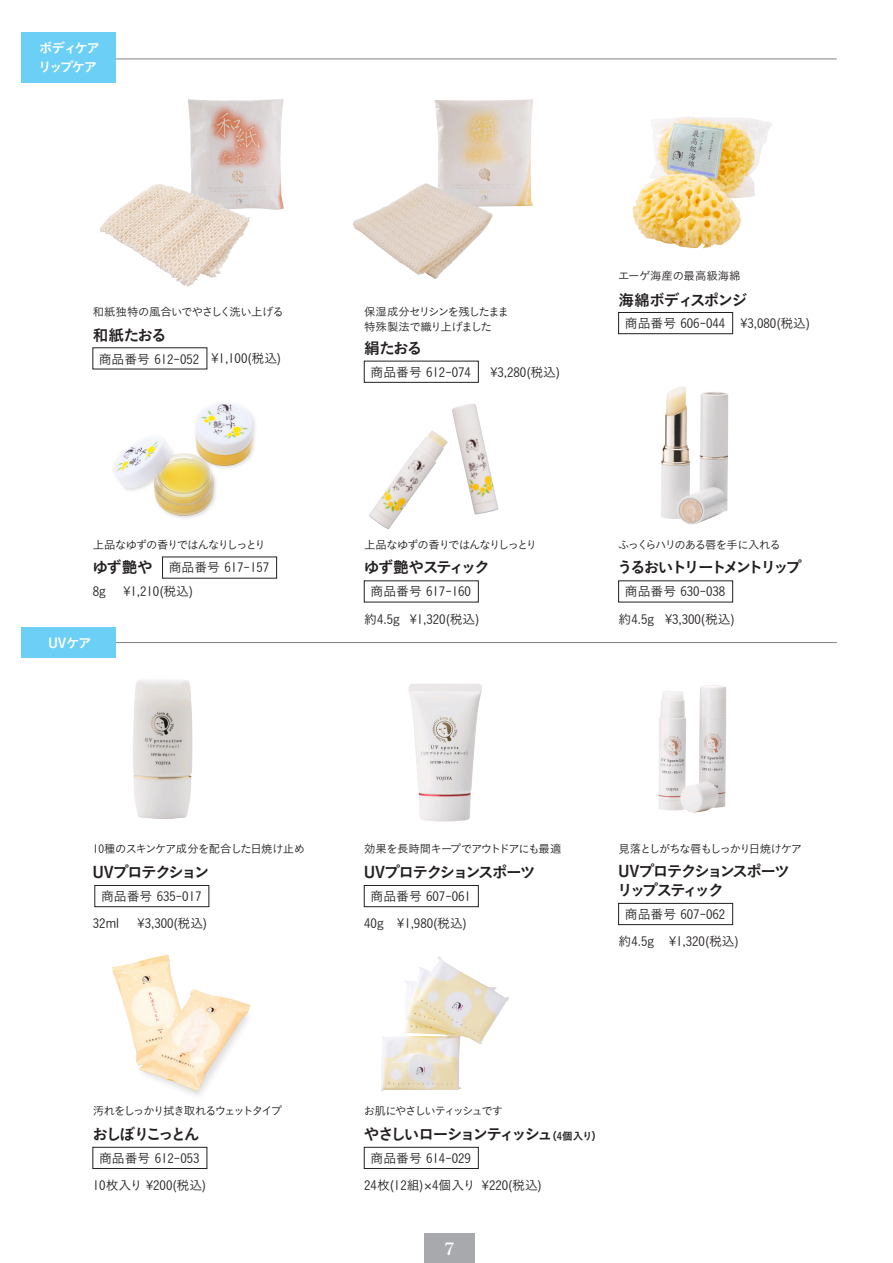
<style>
.page{position:relative;width:893px;height:1263px;background:#fff}
.page>*{position:absolute;margin:0;border:0;box-sizing:border-box;transform-origin:0 0}
.t1{font:16.5px "Hira Min Pro W6";color:#fff}
.t2{font:15.6px "Koburina Go Std W6";letter-spacing:-.125em;color:#231f20}
.t3{font:15.6px/18.8px "Koburina Go Std W6";letter-spacing:-.145em;color:#231f20}
.t4{font:15.6px "Koburina Go Std W6";letter-spacing:-.175em;color:#231f20}
.t5{font:15.6px "Koburina Go Std W6";letter-spacing:-.105em;color:#231f20}
.t6{font:15.6px "Koburina Go Std W6";letter-spacing:-.16em;color:#231f20}
.t7{font:13.5px/18.9px "Koburina Go Std W6";letter-spacing:-.13em;color:#fff}
.t8{font:13.5px "Koburina Go Std W6";letter-spacing:-.11em;color:#fff}
.t9{font:12.9px "Koburina Go Std W3";color:#231f20}
.t10{font:11.4px/15px "Koburina Go Std W3";letter-spacing:-.1em;color:#231f20}
.t11{font:11.4px "Koburina Go Std W3";letter-spacing:-.055em;color:#231f20}
.t12{font:11.4px "Koburina Go Std W3";letter-spacing:-.14em;color:#231f20}
.t13{font:11.4px "Koburina Go Std W3";letter-spacing:-.045em;color:#231f20}
.t14{font:11.4px "Koburina Go Std W3";letter-spacing:-.13em;color:#231f20}
.t15{font:11.4px "Koburina Go Std W3";letter-spacing:-.01em;color:#231f20}
.s1{font-size:10.5px}
</style>
<div class="page">
<img style="left:381px;top:956px;width:128px;height:136px">
<img style="left:112px;top:954px;width:138px;height:138px">
<hr style="left:84px;top:59px;width:753px;height:1px;background:#808285">
<div style="left:21px;top:32px;width:95px;height:51px;background:#6bcff6"></div>
<hr style="left:84px;top:642px;width:753px;height:1px;background:#808285">
<div style="left:21px;top:627px;width:95px;height:31px;background:#6bcff6"></div>
<img style="left:100px;top:99px;width:168px;height:187px">
<img style="left:353px;top:99px;width:181px;height:180px">
<img style="left:632px;top:117px;width:109px;height:132px">
<img style="left:113px;top:403px;width:142px;height:116px">
<img style="left:133px;top:680px;width:60px;height:139px">
<img style="left:409px;top:684px;width:73px;height:137px">
<img style="left:658px;top:685px;width:68px;height:127px">
<img style="left:661px;top:387px;width:67px;height:138px">
<img style="left:369px;top:404px;width:129px;height:125px">
<div style="left:424px;top:1233px;width:51px;height:30px;background:#a8a9ad"></div>
<div style="left:364px;top:885px;width:114px;height:22px;border:1px solid #231f20"></div>
<div style="left:364px;top:1147px;width:114px;height:22px;border:1px solid #231f20"></div>
<div style="left:95px;top:885px;width:114px;height:22px;border:1px solid #231f20"></div>
<div style="left:618px;top:903px;width:115px;height:22px;border:1px solid #231f20"></div>
<div style="left:618px;top:312px;width:115px;height:22px;border:1px solid #231f20"></div>
<div style="left:93px;top:1147px;width:114px;height:22px;border:1px solid #231f20"></div>
<p class="t7" style="left:38px;top:39px;width:63px">ボディケアリップケア</p>
<p class="t13" style="left:93px;top:303px;width:193px">和紙独特の風合いでやさしく洗い上げる</p>
<p class="t2" style="left:93px;top:323px;width:76px">和紙たおる</p>
<p class="t9" style="left:211px;top:349px;width:71px">¥1,100(税込)</p>
<p class="t9" style="left:99px;top:349px;width:102px">商品番号 612-052</p>
<p class="t10" style="left:93px;top:537px;width:175px">上品なゆずの香りではんなりしっとり</p>
<p class="t2" style="left:93px;top:555px;width:62px">ゆず艶や</p>
<p class="t9" style="left:93px;top:581px;width:14px">8g</p>
<p class="t9" style="left:123px;top:581px;width:71px">¥1,210(税込)</p>
<p class="t9" style="left:169px;top:558px;width:102px">商品番号 617-157</p>
<p class="t8" style="left:49px;top:632px;width:45px">UVケア</p>
<p class="t10" style="left:364px;top:304px;width:147px">保湿成分セリシンを残したまま特殊製法で織り上げました</p>
<p class="t2" style="left:364px;top:336px;width:60px">絹たおる</p>
<p class="t9" style="left:490px;top:362px;width:71px">¥3,280(税込)</p>
<p class="t9" style="left:371px;top:362px;width:102px">商品番号 612-074</p>
<p class="t15" style="left:618px;top:267px;width:124px">エーゲ海産の最高級海綿</p>
<p class="t5" style="left:619px;top:288px;width:130px">海綿ボディスポンジ</p>
<p class="t9" style="left:740px;top:313px;width:71px">¥3,080(税込)</p>
<p class="t9" style="left:625px;top:313px;width:102px">商品番号 606-044</p>
<p class="t10" style="left:364px;top:537px;width:175px">上品なゆずの香りではんなりしっとり</p>
<p class="t2" style="left:364px;top:555px;width:128px">ゆず艶やスティック</p>
<p class="t9" style="left:364px;top:609px;width:117px">約4.5g ¥1,320(税込)</p>
<p class="t9" style="left:371px;top:582px;width:102px">商品番号 617-160</p>
<p class="t10" style="left:618px;top:537px;width:164px">ふっくらハリのある唇を手に入れる</p>
<p class="t4" style="left:617px;top:555px;width:186px">うるおいトリートメントリップ</p>
<p class="t9" style="left:625px;top:582px;width:102px">商品番号 630-038</p>
<p class="t9" style="left:619px;top:609px;width:118px">約4.5g ¥3,300(税込)</p>
<p class="t11" style="left:93px;top:840px;width:214px">10種のスキンケア成分を配合した日焼け止め</p>
<p class="t2" style="left:93px;top:860px;width:118px">UVプロテクション</p>
<p class="t9" style="left:93px;top:913px;width:28px">32ml</p>
<p class="t9" style="left:138px;top:913px;width:71px">¥3,300(税込)</p>
<p class="t9" style="left:101px;top:886px;width:102px">商品番号 635-017</p>
<p class="t10" style="left:364px;top:841px;width:199px">効果を長時間キープでアウトドアにも最適</p>
<p class="t2" style="left:364px;top:860px;width:173px">UVプロテクションスポーツ</p>
<p class="t9" style="left:364px;top:913px;width:104px">40g ¥1,980(税込)</p>
<p class="t9" style="left:371px;top:886px;width:102px">商品番号 607-061</p>
<p class="t10" style="left:619px;top:841px;width:185px">見落としがちな唇もしっかり日焼けケア</p>
<p class="t3" style="left:617px;top:862px;width:174px">UVプロテクションスポーツリップスティック</p>
<p class="t9" style="left:619px;top:931px;width:122px">約4.5g ¥1,320(税込)</p>
<p class="t9" style="left:625px;top:904px;width:102px">商品番号 607-062</p>
<p class="t12" style="left:93px;top:1102px;width:191px">汚れをしっかり拭き取れるウェットタイプ</p>
<p class="t6" style="left:92px;top:1122px;width:109px">おしぼりこっとん</p>
<p class="t9" style="left:93px;top:1175px;width:115px">10枚入り ¥200(税込)</p>
<p class="t9" style="left:99px;top:1148px;width:102px">商品番号 612-053</p>
<p class="t14" style="left:364px;top:1102px;width:141px">お肌にやさしいティッシュです</p>
<p class="t3" style="left:364px;top:1125px;width:240px">やさしいローションティッシュ<span class="s1">（4個入り）</span></p>
<p class="t9" style="left:364px;top:1175px;width:179px">24枚(12組)×4個入り ¥220(税込)</p>
<p class="t9" style="left:371px;top:1148px;width:102px">商品番号 614-029</p>
<p class="t1" style="left:444px;top:1234px;width:12px">7</p>
</div>
